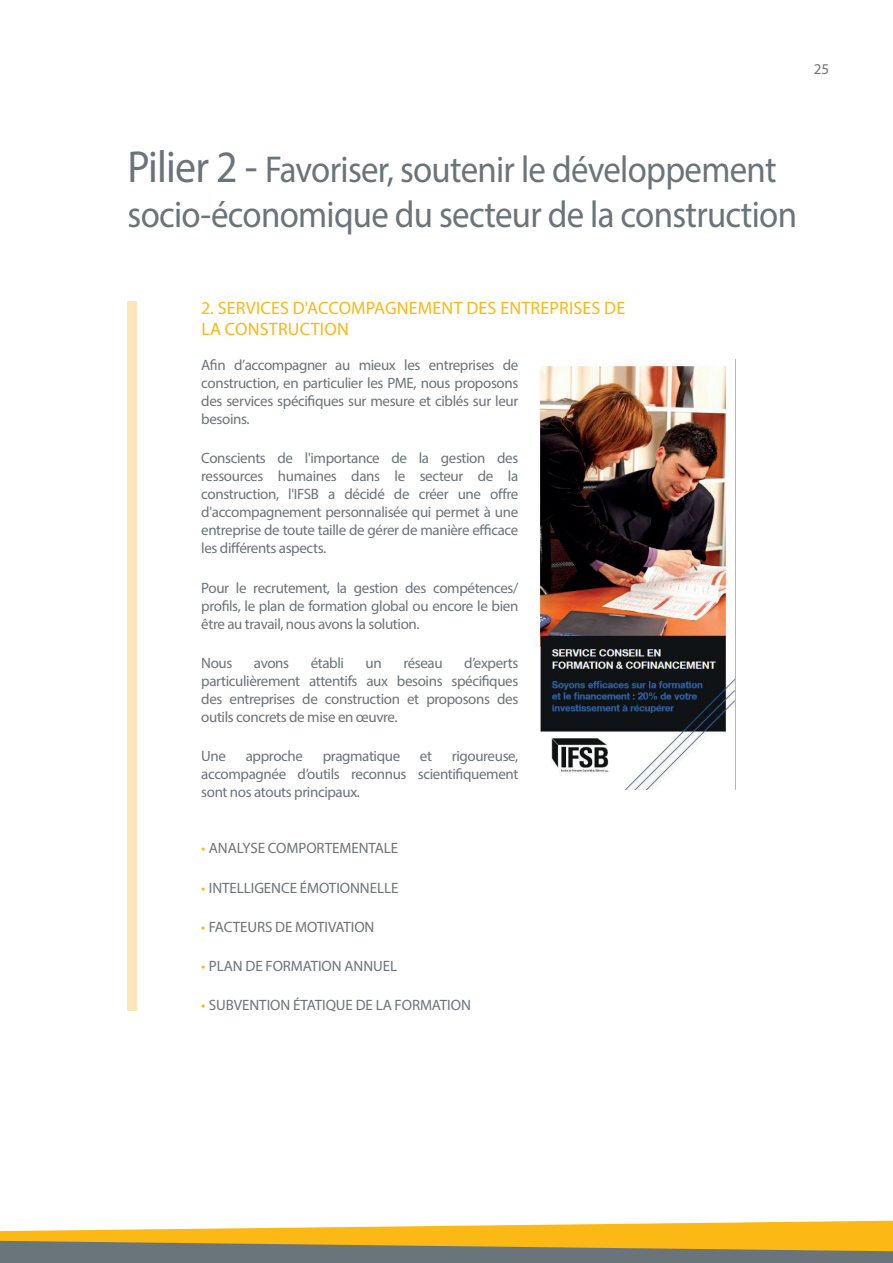
<style>
.page{position:relative;width:893px;height:1263px;background:#fff}
.page>*{position:absolute;margin:0;border:0;box-sizing:border-box;transform-origin:0 0}
.t1{font:37.5px/45px "Myriad Pro";letter-spacing:-.02em;color:#6a747b;scale:.93 1}
.t2{font:18px/21.6px "Myriad Pro";letter-spacing:.01em;color:#fcb814}
.t3{font:15px/18px "Myriad Pro";letter-spacing:-.025em;color:#6a747b;text-align:justify}
.t4{font:15px "Myriad Pro";letter-spacing:-.005em;color:#6a747b}
.s1{font-size:45px}
.s2{color:#fcb814}
</style>
<div class="page">
<svg style="left:0;top:1220px;width:893px;height:43px;background:#c2a65c"></svg>
<div style="left:127px;top:301px;width:10px;height:709px;background:#fee6b9"></div>
<img style="left:536px;top:359px;width:200px;height:430px">
<p class="t3" style="left:814px;top:60px;width:17px">25</p>
<h1 class="t1" style="left:128px;top:146px;width:721px"><span class="s1">Pilier 2 -</span> Favoriser, soutenir le développement socio-économique du secteur de la construction</h1>
<p class="t2" style="left:201px;top:297px;width:426px">2. SERVICES D'ACCOMPAGNEMENT DES ENTREPRISES DE<br>LA CONSTRUCTION</p>
<p class="t3" style="left:201px;top:356px;width:319px">Afin d’accompagner au mieux les entreprises de construction, en particulier les PME, nous proposons des services spécifiques sur mesure et ciblés sur leur besoins.</p>
<p class="t3" style="left:201px;top:449px;width:319px">Conscients de l'importance de la gestion des ressources humaines dans le secteur de la construction, l'IFSB a décidé de créer une offre d'accompagnement personnalisée qui permet à une entreprise de toute taille de gérer de manière efficace les différents aspects.</p>
<p class="t3" style="left:201px;top:578px;width:319px">Pour le recrutement, la gestion des compétences/ profils, le plan de formation global ou encore le bien être au travail, nous avons la solution.</p>
<p class="t3" style="left:201px;top:654px;width:33px">Nous</p>
<p class="t3" style="left:254px;top:654px;width:37px">avons</p>
<p class="t3" style="left:311px;top:654px;width:35px">établi</p>
<p class="t3" style="left:366px;top:654px;width:18px">un</p>
<p class="t3" style="left:403px;top:654px;width:41px">réseau</p>
<p class="t3" style="left:201px;top:654px;width:319px;text-indent:263px">d’experts particulièrement attentifs aux besoins spécifiques des entreprises de construction et proposons des outils concrets de mise en œuvre.</p>
<p class="t3" style="left:201px;top:747px;width:26px">Une</p>
<p class="t3" style="left:246px;top:747px;width:59px">approche</p>
<p class="t3" style="left:323px;top:747px;width:79px">pragmatique</p>
<p class="t3" style="left:420px;top:747px;width:14px">et</p>
<p class="t3" style="left:201px;top:747px;width:319px;text-indent:250px">rigoureuse, accompagnée d’outils reconnus scientifiquement sont nos atouts principaux.</p>
<p class="t4" style="left:201px;top:839px;width:198px"><span class="s2">•</span> ANALYSE COMPORTEMENTALE</p>
<p class="t4" style="left:201px;top:878px;width:199px"><span class="s2">•</span> INTELLIGENCE ÉMOTIONNELLE</p>
<p class="t4" style="left:201px;top:918px;width:175px"><span class="s2">•</span> FACTEURS DE MOTIVATION</p>
<p class="t4" style="left:201px;top:957px;width:197px"><span class="s2">•</span> PLAN DE FORMATION ANNUEL</p>
<p class="t4" style="left:201px;top:996px;width:271px"><span class="s2">•</span> SUBVENTION ÉTATIQUE DE LA FORMATION</p>
</div>
